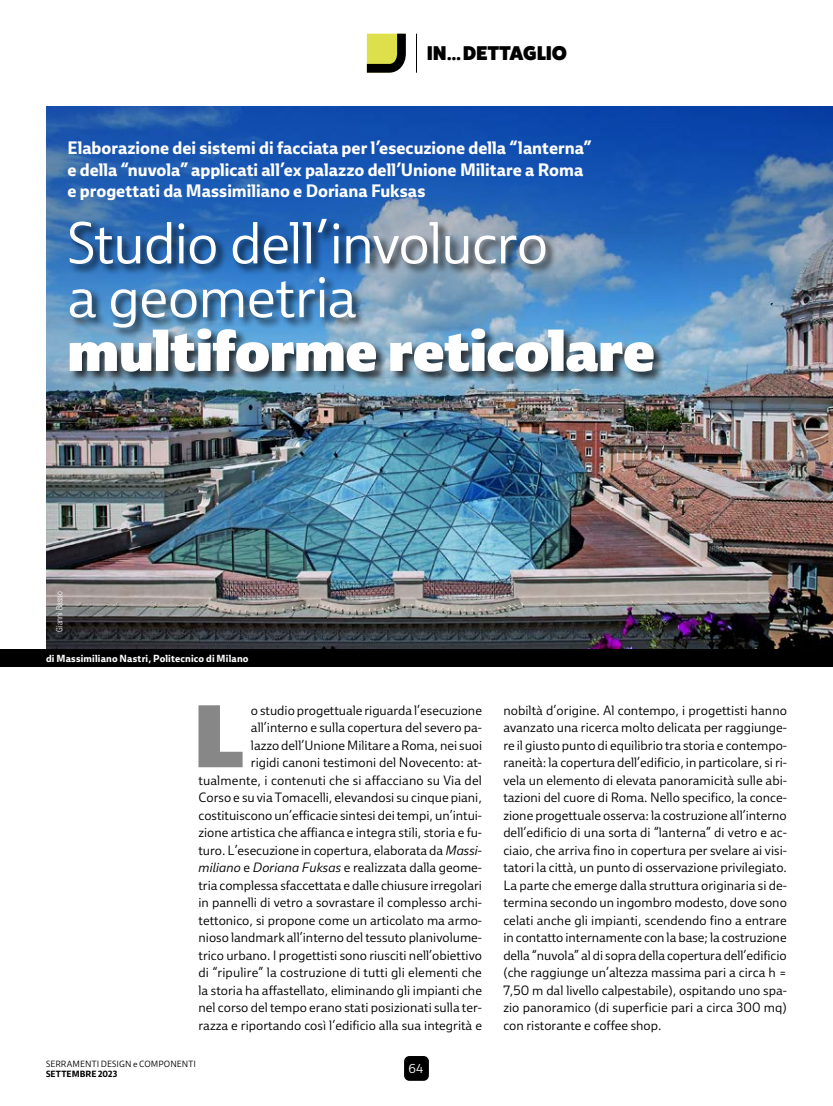
<style>
.page{position:relative;width:833px;height:1106px;background:#fff}
.page>*{position:absolute;margin:0;border:0;box-sizing:border-box;transform-origin:0 0}
.t1{font:86.12px "Ebony Bl";color:#878787}
.t2{font:57.5px/53.8px "Ebony Lt";letter-spacing:-.015em;color:#fff}
.t3{font:57.5px "Ebony Hv";letter-spacing:-.005em;color:#fff}
.t4{font:800 20px "Fat Frank";letter-spacing:.015em;color:#000}
.t5{font:700 17.5px/21.2px "Ebony";color:#fff}
.t6{font:13.12px/17.5px "Ebony Lt";color:#000;text-align:right}
.t7{font:12.5px "Ebony Lt";color:#fff}
.t8{font:700 10px "Ebony";letter-spacing:.015em;color:#fff}
.t9{font:8.75px "Ebony Lt";letter-spacing:.005em;color:#000}
.t10{font:700 8.75px "Ebony";letter-spacing:.01em;color:#000}
.t11{font:300 condensed 8.75px "Helvetica Neue LT Std";color:#fff}
.s1{font-style:italic}
</style>
<div class="page">
<hr style="left:416px;top:34px;width:1px;height:39px;background:#000">
<svg style="left:366px;top:33px;width:40px;height:40px;background:#929440"></svg>
<div style="left:404px;top:1056px;width:25px;height:24px;background:#000;border-radius:5px"></div>
<img style="left:46px;top:421px;width:787px;height:228px">
<img style="left:46px;top:106px;width:787px;height:315px">
<div style="left:0;top:649px;width:833px;height:17px;background:#000"></div>
<div style="left:68px;top:217px;width:597px;height:167px;background:#000;opacity:.75"></div>
<h3 class="t4" style="left:427px;top:42px;width:141px">IN... DETTAGLIO</h3>
<h3 class="t5" style="left:67px;top:137px;width:525px">Elaborazione dei sistemi di facciata per l’esecuzione della “lanterna” e della “nuvola” applicati all’ex palazzo dell’Unione Militare a Roma e progettati da M assimiliano e Doriana Fuksas</h3>
<h2 class="t2" style="left:67px;top:215px;width:482px">Studio dell’involucro a geometria</h2>
<h2 class="t3" style="left:67px;top:311px;width:589px">multiforme reticolare</h2>
<p class="t11" style="left:54px;top:631px;width:42px;rotate:-90deg">Gianni Basso</p>
<p class="t8" style="left:46px;top:651px;width:204px">di Massimiliano Nastri, Politecnico di Milano</p>
<p class="t6" style="left:198px;top:701px;width:285px">o studio progettuale riguarda l’esecuzione all’interno e sulla copertura del severo pa-<br>lazzo dell’Unione Militare a Roma, nei suoi<br>rigidi canoni testimoni del Novecento: at&shy;tualmente, i contenuti che si affacciano su Via del Corso e su via Tomacelli, elevandosi su cinque piani, costituiscono un’efficacie sintesi dei tempi, un’intui&shy;zione artistica che affianca e integra stili, storia e fu&shy;turo. L’esecuzione in copertura, elaborata da <span class="s1">Massi&shy;miliano</span> e <span class="s1">Doriana Fuksas</span> e realizzata dalla geome&shy;tria complessa sfaccettata e dalle chiusure irregolari in pannelli di vetro a sovrastare il complesso archi&shy;tettonico, si propone come un articolato ma armo&shy;nioso landmark all’interno del tessuto planivolume&shy;trico urbano. I progettisti sono riusciti nell’obiettivo di “ripulire” la costruzione di tutti gli elementi che la storia ha affastellato, eliminando gli impianti che nel corso del tempo erano stati posizionati sulla ter&shy;razza e riportando così l’edificio alla sua integrità e</p>
<h1 class="t1" style="left:194px;top:677px;width:52px">L</h1>
<p class="t9" style="left:46px;top:1057px;width:151px">SERRAMENTI DESIGN e COMPONENTI</p>
<p class="t10" style="left:46px;top:1067px;width:73px">Settembre 2023</p>
<p class="t7" style="left:408px;top:1060px;width:16px">64</p>
<p class="t6" style="left:503px;top:701px;width:285px;text-align:justify">nobiltà d’origine. Al contempo, i progettisti hanno avanzato una ricerca molto delicata per raggiunge&shy;re il giusto punto di equilibrio tra storia e contempo&shy;raneità: la copertura dell’edificio, in particolare, si ri&shy;vela un elemento di elevata panoramicità sulle abi&shy;tazioni del cuore di Roma. Nello specifico, la conce&shy;zione progettuale osserva: la costruzione all’interno dell’edificio di una sorta di “lanterna” di vetro e ac&shy;ciaio, che arriva fino in copertura per svelare ai visi&shy;tatori la città, un punto di osservazione privilegiato.<br>La parte che emerge dalla struttura originaria si de&shy;termina secondo un ingombro modesto, dove sono celati anche gli impianti, scendendo fino a entrare in contatto internamente con la base; la costruzione della “nuvola” al di sopra della copertura dell’edificio (che raggiunge un’altezza massima pari a circa h = 7,50 m dal livello calpestabile), ospitando uno spa&shy;zio panoramico (di superficie pari a circa 300 mq) con ristorante e coffee shop.</p>
</div>
